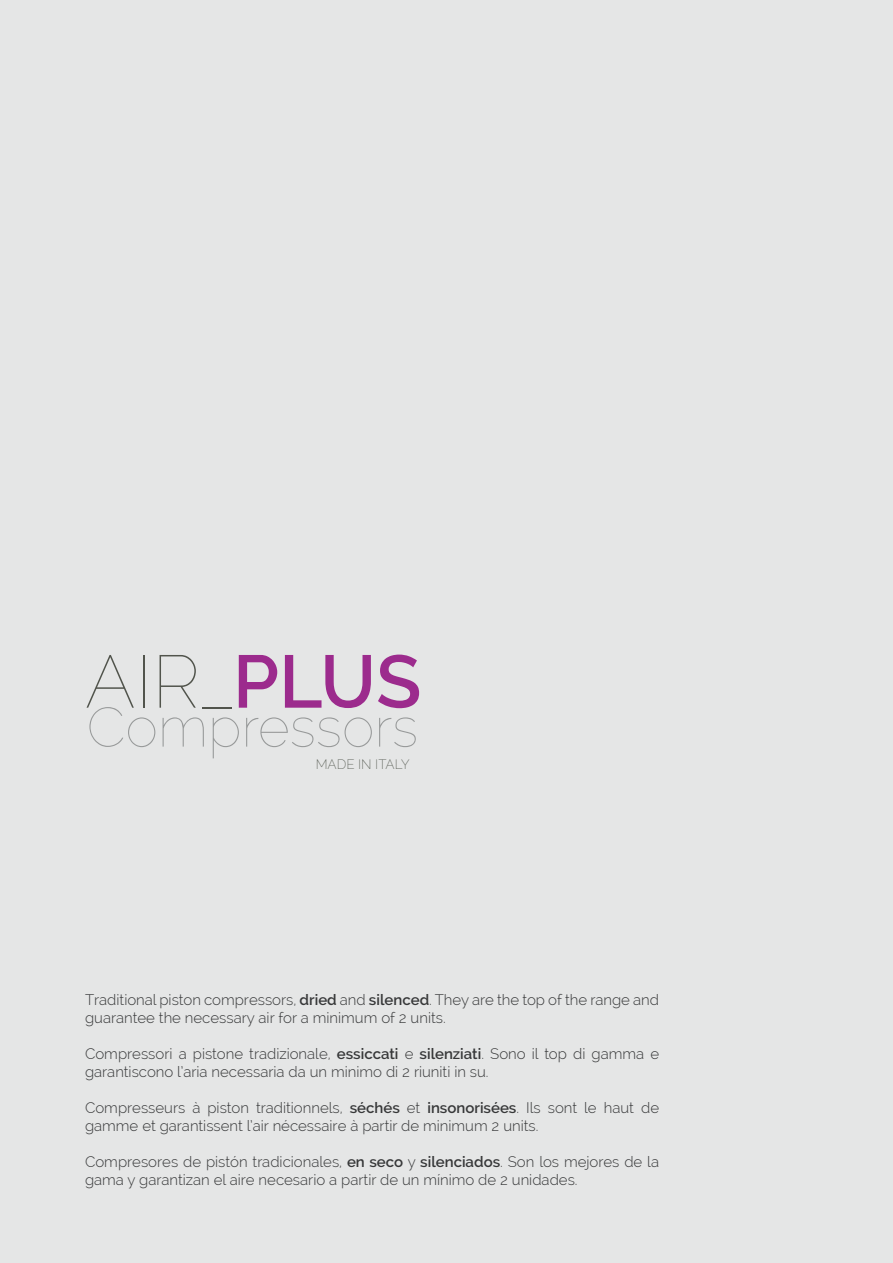
<style>
.page{position:relative;width:893px;height:1263px;background:#e5e6e6}
.page>*{position:absolute;margin:0;border:0;box-sizing:border-box;transform-origin:0 0}
.t1{font:100 74.25px "Raleway";color:#51544c}
.t2{font:100 55.35px "Raleway";color:#989a9a}
.t3{font:300 15px/18px "Raleway";color:#373839}
.t4{font:200 13.35px "Raleway";color:#51564d}
.s1{font-weight:600;color:#9c2b8d}
.s2{font-weight:600}
</style>
<div class="page">
<p class="t1" style="left:85px;top:638px;width:338px">AIR_<span class="s1">PLUS</span></p>
<p class="t2" style="left:87px;top:694px;width:333px">Compressors</p>
<p class="t4" style="left:316px;top:756px;width:95px">MADE IN ITALY</p>
<p class="t3" style="left:85px;top:990px;width:576px">Traditional piston compressors, <span class="s2">dried</span> and <span class="s2">silenced</span>. They are the top of the range and guarantee the necessary air for a minimum of 2 units.</p>
<p class="t3" style="left:85px;top:1044px;width:576px">Compressori a pistone tradizionale, <span class="s2">essiccati</span> e <span class="s2">silenziati</span>. Sono il top di gamma e</p>
<p class="t3" style="left:85px;top:1062px;width:405px">garantiscono l’aria necessaria da un minimo di 2 riuniti in su.</p>
<p class="t3" style="left:85px;top:1098px;width:575px">Compresseurs à piston traditionnels, <span class="s2">séchés</span> et <span class="s2">insonorisées</span>. Ils sont le haut de</p>
<p class="t3" style="left:85px;top:1116px;width:455px">gamme et garantissent l’air nécessaire à partir de minimum 2 units.</p>
<p class="t3" style="left:85px;top:1152px;width:576px">Compresores de pistón tradicionales, <span class="s2">en seco</span> y <span class="s2">silenciados</span>. Son los mejores de la gama y garantizan el aire necesario a partir de un mínimo de 2 unidades.</p>
</div>
